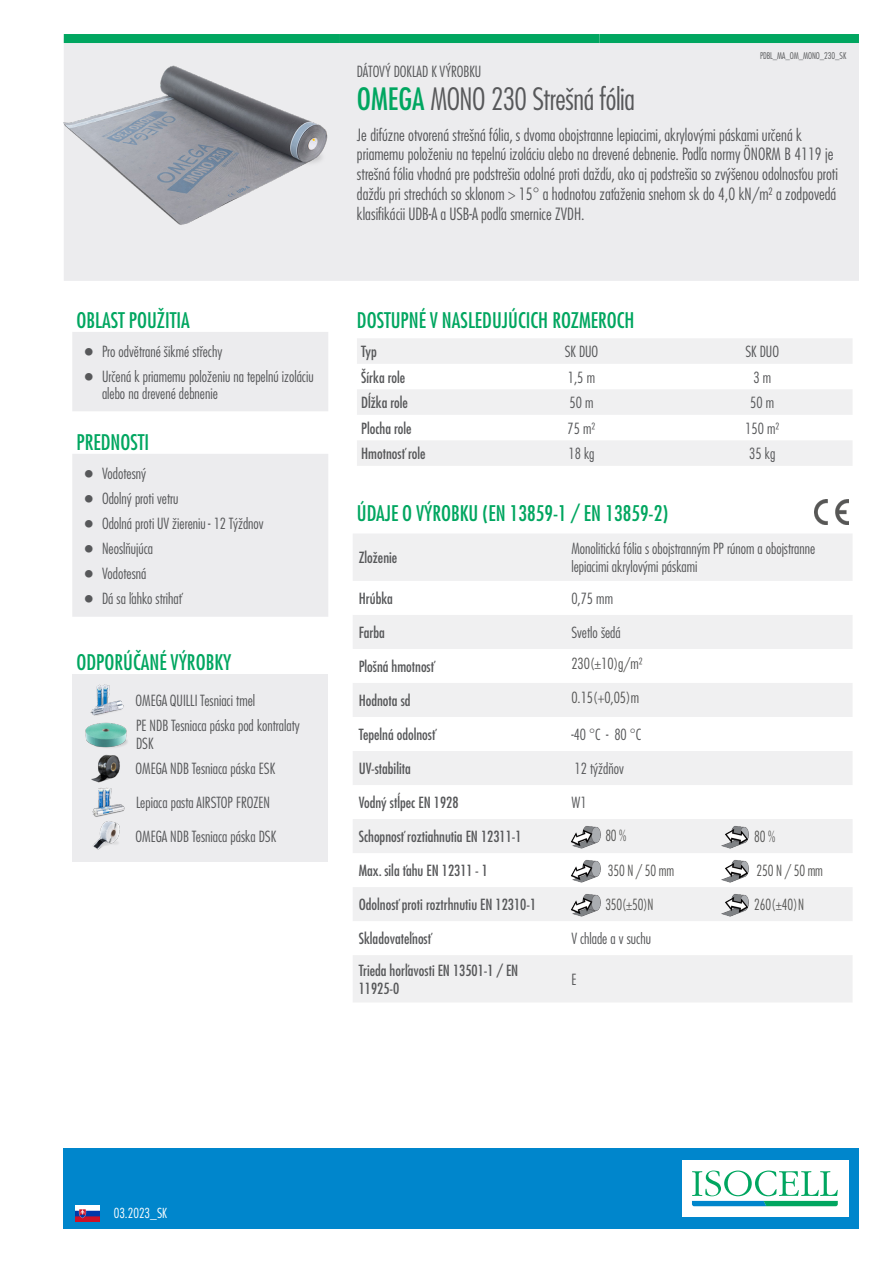
<style>
.page{position:relative;width:893px;height:1263px;background:#fff}
.page>*{position:absolute;margin:0;border:0;box-sizing:border-box;transform-origin:0 0}
.t1{font:300 condensed 30px "Futura LT Pro";letter-spacing:-.015em;color:#57585a}
.t2{font:500 condensed 21px "Futura LT Pro";color:#00a660}
.t3{font:300 condensed 16.5px/19.8px "Futura LT Pro";color:#57585a}
.t4{font:300 condensed 15px/25px "Futura LT Pro";color:#57585a}
.t5{font:500 condensed 15px/18px "Futura LT Pro";color:#57585a}
.t6{font:300 condensed 15px "Futura LT Pro";letter-spacing:-.01em;color:#575756;scale:.92 1}
.t7{font:300 condensed 15px "Futura LT Pro";letter-spacing:-.01em;color:#575756}
.t8{font:300 condensed 13.5px "Futura LT Pro";color:#fff}
.t9{font:300 condensed 9px "Futura LT Pro";letter-spacing:-.01em;color:#57585a}
.s1{font-weight:500;color:#00a660}
</style>
<div class="page">
<div style="left:64px;top:1148px;width:795px;height:81px;background:#0086cc"></div>
<div style="left:682px;top:1160px;width:166px;height:57px;background:#fff"></div>
<svg style="left:692px;top:1170px;width:146px;height:36px"></svg>
<img style="left:75px;top:1205px;width:24px;height:16px">
<div style="left:64px;top:43px;width:795px;height:238px;background:#ececee"></div>
<div style="left:64px;top:34px;width:276px;height:9px;background:#00a660"></div>
<div style="left:340px;top:34px;width:259px;height:9px;background:#00a660"></div>
<div style="left:599px;top:34px;width:260px;height:9px;background:#00a660"></div>
<svg style="left:72px;top:332px;width:256px;height:285px;fill:#ececee"></svg>
<div style="left:72px;top:674px;width:256px;height:187px;background:#ececee"></div>
<svg style="left:357px;top:338px;width:495px;height:128px;fill:#f0f0f1"></svg>
<svg style="left:353px;top:534px;width:499px;height:468px;fill:#f0f0f1"></svg>
<img style="left:63px;top:47px;width:282px;height:196px">
<img style="left:85px;top:684px;width:43px;height:166px">
<img style="left:814px;top:499px;width:35px;height:25px">
<img style="left:568px;top:826px;width:33px;height:25px">
<img style="left:717px;top:826px;width:33px;height:25px">
<img style="left:568px;top:860px;width:33px;height:25px">
<img style="left:717px;top:860px;width:33px;height:25px">
<img style="left:568px;top:894px;width:33px;height:25px">
<img style="left:717px;top:894px;width:33px;height:25px">
<svg style="left:85px;top:348px;width:8px;height:7px"></svg>
<svg style="left:85px;top:373px;width:8px;height:7px"></svg>
<svg style="left:85px;top:470px;width:8px;height:7px"></svg>
<svg style="left:85px;top:495px;width:8px;height:7px"></svg>
<svg style="left:85px;top:520px;width:8px;height:7px"></svg>
<svg style="left:85px;top:545px;width:8px;height:7px"></svg>
<svg style="left:85px;top:570px;width:8px;height:7px"></svg>
<svg style="left:85px;top:595px;width:8px;height:7px"></svg>
<h2 class="t2" style="left:77px;top:305px;width:115px">OBLAST POUŽITIA</h2>
<p class="t4" style="left:102px;top:339px;width:213px">Pro odvětrané šikmé střechy<br>Určená k priamemu položeniu na tepelnú izoláciu</p>
<p class="t4" style="left:102px;top:380px;width:117px">alebo na drevené debnenie</p>
<h2 class="t2" style="left:77px;top:427px;width:74px">PREDNOSTI</h2>
<p class="t4" style="left:102px;top:461px;width:163px">Vodotesný<br>Odolný proti vetru<br>Odolná proti UV žiereniu - 12 Týždnov<br>Neoslňujúca<br>Vodotesná<br>Dá sa ľahko strihať</p>
<h2 class="t2" style="left:77px;top:648px;width:156px">ODPORÚČANÉ VÝROBKY</h2>
<p class="t4" style="left:136px;top:688px;width:166px">OMEGA QUILLI Tesniaci tmel<br>PE NDB Tesniaca páska pod kontralaty</p>
<p class="t4" style="left:136px;top:731px;width:141px">DSK<br>OMEGA NDB Tesniaca páska ESK</p>
<p class="t4" style="left:136px;top:790px;width:135px">Lepiaca pasta AIRSTOP FROZEN</p>
<p class="t4" style="left:136px;top:824px;width:142px">OMEGA NDB Tesniaca páska DSK</p>
<p class="t4" style="left:357px;top:59px;width:126px">DÁTOVÝ DOKLAD K VÝROBKU</p>
<p class="t9" style="left:760px;top:50px;width:88px">PDBL_MA_OM_MONO_230_SK</p>
<h1 class="t1" style="left:357px;top:80px;width:280px"><span class="s1">OMEGA</span> MONO 230 Strešná fólia</h1>
<p class="t3" style="left:357px;top:125px;width:482px">Je difúzne otvorená strešná fólia, s dvoma obojstranne lepiacimi, akrylovými páskami určená k priamemu položeniu na tepelnú izoláciu alebo na drevené debnenie. Podľa normy ÖNORM B 4119 je strešná fólia vhodná pre podstrešia odolné proti dažďu, ako aj podstrešia so zvýšenou odolnosťou proti dažďu pri strechách so sklonom &gt; 15° a hodnotou zaťaženia snehom sk do 4,0 kN/m² a zodpovedá klasifikácii UDB-A a USB-A podľa smernice ZVDH.</p>
<h2 class="t2" style="left:357px;top:305px;width:279px">DOSTUPNÉ V NASLEDUJÚCICH ROZMEROCH</h2>
<p class="t5" style="left:361px;top:342px;width:17px">Typ</p>
<p class="t4" style="left:565px;top:339px;width:35px">SK DUO</p>
<p class="t4" style="left:745px;top:339px;width:35px">SK DUO</p>
<p class="t5" style="left:361px;top:368px;width:46px">Šírka role</p>
<p class="t4" style="left:568px;top:365px;width:29px">1,5 m</p>
<p class="t4" style="left:753px;top:365px;width:19px">3 m</p>
<p class="t5" style="left:361px;top:393px;width:48px">Dĺžka role</p>
<p class="t4" style="left:569px;top:390px;width:25px">50 m</p>
<p class="t4" style="left:750px;top:390px;width:25px">50 m</p>
<p class="t5" style="left:361px;top:419px;width:52px">Plocha role</p>
<p class="t4" style="left:568px;top:416px;width:29px">75 m²</p>
<p class="t4" style="left:745px;top:416px;width:35px">150 m²</p>
<p class="t5" style="left:361px;top:444px;width:66px">Hmotnosť role</p>
<p class="t4" style="left:568px;top:441px;width:28px">18 kg</p>
<p class="t4" style="left:749px;top:441px;width:28px">35 kg</p>
<h2 class="t2" style="left:357px;top:499px;width:313px">ÚDAJE O VÝROBKU (EN 13859-1 / EN 13859-2)</h2>
<p class="t5" style="left:359px;top:548px;width:40px">Zloženie</p>
<p class="t4" style="left:571px;top:540px;width:245px;line-height:18px">Monolitická fólia s obojstranným PP rúnom a obojstranne lepiacimi akrylovými páskami</p>
<p class="t5" style="left:359px;top:589px;width:36px">Hrúbka</p>
<p class="t4" style="left:571px;top:586px;width:43px">0,75 mm</p>
<p class="t5" style="left:359px;top:623px;width:28px">Farba</p>
<p class="t4" style="left:571px;top:620px;width:51px">Svetlo šedá</p>
<p class="t5" style="left:359px;top:657px;width:77px">Plošná hmotnosť</p>
<p class="t5" style="left:359px;top:691px;width:53px">Hodnota sd</p>
<p class="t5" style="left:359px;top:725px;width:78px">Tepelná odolnosť</p>
<p class="t4" style="left:571px;top:722px;width:72px">-40 °C - 80 °C</p>
<p class="t5" style="left:359px;top:759px;width:54px">UV-stabilita</p>
<p class="t4" style="left:574px;top:756px;width:51px">12 týždňov</p>
<p class="t5" style="left:359px;top:793px;width:101px">Vodný stĺpec EN 1928</p>
<p class="t4" style="left:571px;top:790px;width:17px">W1</p>
<p class="t5" style="left:359px;top:827px;width:165px">Schopnosť roztiahnutia EN 12311-1</p>
<p class="t5" style="left:359px;top:861px;width:131px">Max. sila ťahu EN 12311 - 1</p>
<p class="t5" style="left:359px;top:895px;width:179px">Odolnosť proti roztrhnutiu EN 12310-1</p>
<p class="t5" style="left:359px;top:929px;width:74px">Skladovateľnosť</p>
<p class="t4" style="left:571px;top:926px;width:81px">V chlade a v suchu</p>
<p class="t5" style="left:359px;top:961px;width:161px">Trieda horľavosti EN 13501-1 / EN<br>11925-0</p>
<p class="t4" style="left:571px;top:967px;width:7px">E</p>
<p class="t7" style="left:571px;top:654px;width:73px">230 (± 10) g/m²</p>
<p class="t7" style="left:571px;top:688px;width:69px">0.15 (+0,05) m</p>
<p class="t6" style="left:605px;top:826px;width:24px">80%</p>
<p class="t6" style="left:754px;top:827px;width:24px">80%</p>
<p class="t6" style="left:608px;top:861px;width:74px">350 N / 50 mm</p>
<p class="t6" style="left:757px;top:861px;width:74px">250 N / 50 mm</p>
<p class="t6" style="left:605px;top:895px;width:54px">350 (±50) N</p>
<p class="t6" style="left:754px;top:895px;width:56px">260 (±40) N</p>
<p class="t8" style="left:114px;top:1204px;width:55px">03.2023_SK</p>
</div>
